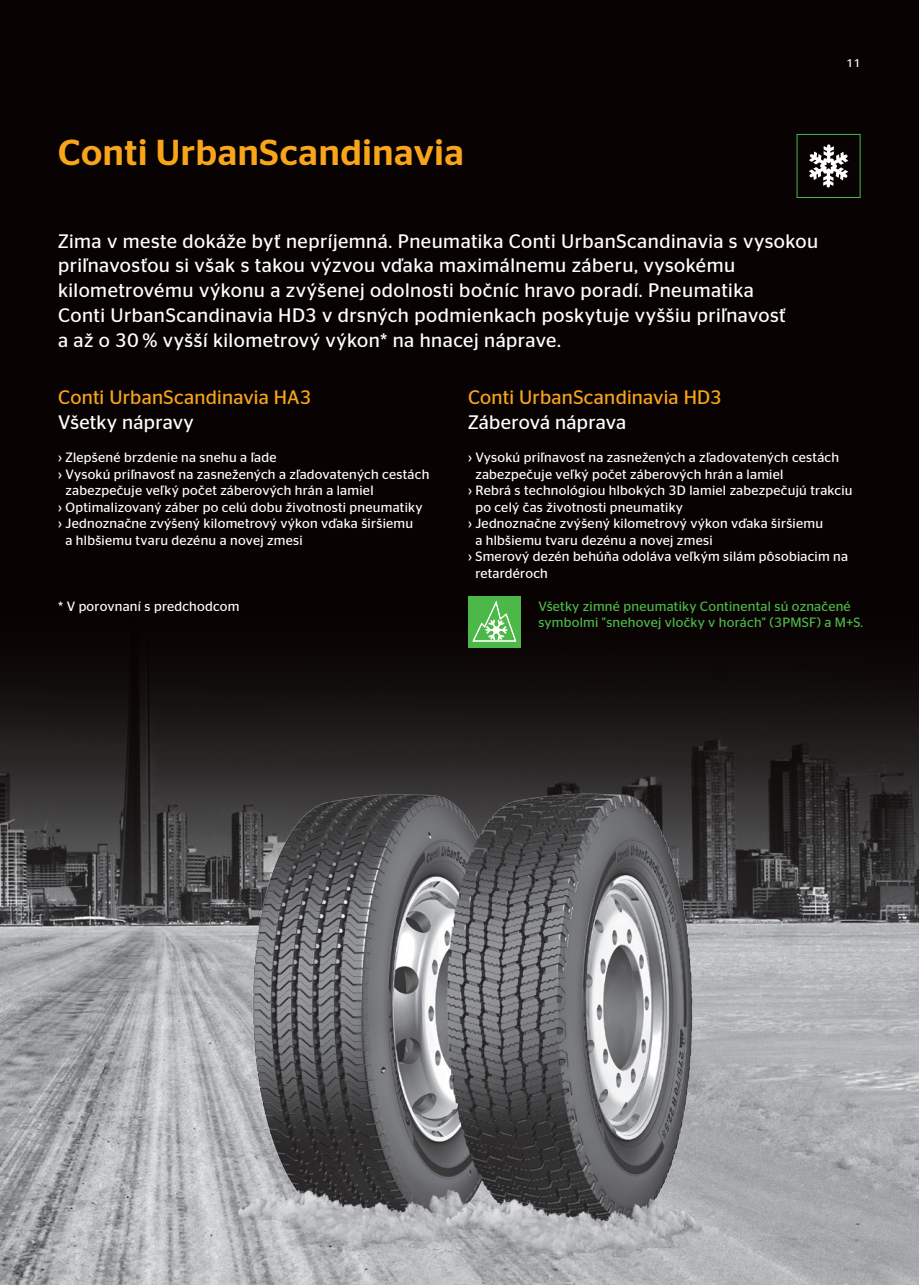
<style>
.page{position:relative;width:919px;height:1285px;background:#fff}
.page>*{position:absolute;margin:0;border:0;box-sizing:border-box;transform-origin:0 0}
.t1{font:500 36px "Continental Stag Sans";letter-spacing:.02em;color:#f9a51b}
.t2{font:19.5px/24.8px "Continental Stag Sans";letter-spacing:.025em;color:#fff}
.t3{font:19.5px "Continental Stag Sans";letter-spacing:.015em;color:#f9a51b}
.t4{font:13.5px "Continental Stag Sans";letter-spacing:.02em;color:#fff}
.t5{font:13.5px/16.5px "Continental Stag Sans";letter-spacing:.02em;color:#4cb848}
.t6{font:11.25px "Continental Stag Sans";color:#fff}
</style>
<div class="page">
<div style="left:0;top:0;width:918px;height:1284px;background:#080302"></div>
<img style="left:0;top:596px;width:918px;height:688px">
<img style="left:242px;top:784px;width:455px;height:403px">
<img style="left:220px;top:1178px;width:299px;height:81px">
<img style="left:428px;top:1187px;width:291px;height:81px">
<div style="left:468px;top:596px;width:52px;height:51px;background:#4cb848"></div>
<svg style="left:472px;top:601px;width:44px;height:40px"></svg>
<svg style="left:809px;top:144px;width:39px;height:43px"></svg>
<div style="left:796px;top:134px;width:64px;height:64px;border:1px solid #4cb848"></div>
<h1 class="t1" style="left:58px;top:132px;width:407px">Conti UrbanScandinavia</h1>
<p class="t2" style="left:58px;top:228px;width:761px">Zima v meste dokáže byť nepríjemná. Pneumatika Conti UrbanScandinavia s vysokou priľnavosťou si však s takou výzvou vďaka maximálnemu záberu, vysokému kilometrovému výkonu a zvýšenej odolnosti bočníc hravo poradí. Pneumatika<br>Conti UrbanScandinavia HD3 v drsných podmienkach poskytuje vyššiu priľnavosť<br>a až o 30 % vyšší kilometrový výkon* na hnacej náprave.</p>
<p class="t6" style="left:846px;top:56px;width:15px">11</p>
<h2 class="t3" style="left:58px;top:386px;width:255px">Conti UrbanScandinavia HA3</h2>
<h2 class="t2" style="left:58px;top:410px;width:137px">Všetky nápravy</h2>
<p class="t4" style="left:58px;top:450px;width:220px">› Zlepšené brzdenie na snehu a ľade</p>
<p class="t4" style="left:58px;top:466px;width:372px">› Vysokú priľnavosť na zasnežených a zľadovatených cestách</p>
<p class="t4" style="left:65px;top:483px;width:309px">zabezpečuje veľký počet záberových hrán a lamiel</p>
<p class="t4" style="left:58px;top:499px;width:366px">› Optimalizovaný záber po celú dobu životnosti pneumatiky</p>
<p class="t4" style="left:58px;top:516px;width:356px">› Jednoznačne zvýšený kilometrový výkon vďaka širšiemu</p>
<p class="t4" style="left:65px;top:532px;width:239px">a hlbšiemu tvaru dezénu a novej zmesi</p>
<p class="t4" style="left:58px;top:598px;width:183px">* V porovnaní s predchodcom</p>
<h2 class="t3" style="left:468px;top:386px;width:255px">Conti UrbanScandinavia HD3</h2>
<h2 class="t2" style="left:468px;top:410px;width:160px">Záberová náprava</h2>
<p class="t4" style="left:468px;top:450px;width:372px">› Vysokú priľnavosť na zasnežených a zľadovatených cestách</p>
<p class="t4" style="left:475px;top:466px;width:309px">zabezpečuje veľký počet záberových hrán a lamiel</p>
<p class="t4" style="left:468px;top:483px;width:386px">› Rebrá s technológiou hlbokých 3D lamiel zabezpečujú trakciu</p>
<p class="t4" style="left:475px;top:499px;width:209px">po celý čas životnosti pneumatiky</p>
<p class="t4" style="left:468px;top:516px;width:356px">› Jednoznačne zvýšený kilometrový výkon vďaka širšiemu</p>
<p class="t4" style="left:475px;top:532px;width:239px">a hlbšiemu tvaru dezénu a novej zmesi</p>
<p class="t4" style="left:468px;top:549px;width:381px">› Smerový dezén behúňa odoláva veľkým silám pôsobiacim na</p>
<p class="t4" style="left:475px;top:565px;width:74px">retardéroch</p>
<p class="t5" style="left:538px;top:597px;width:326px">Všetky zimné pneumatiky Continental sú označené symbolmi "snehovej vločky v horách" (3PMSF) a M+S.</p>
</div>
